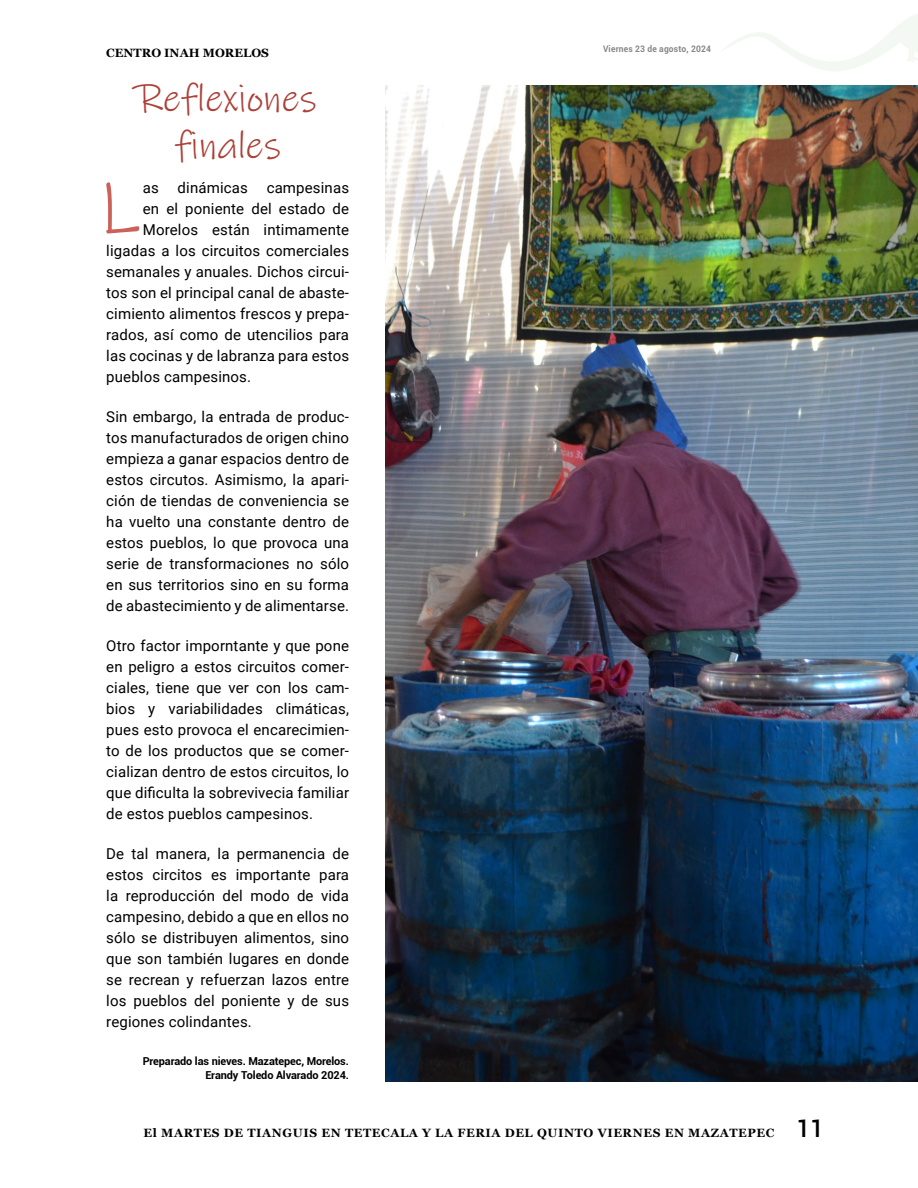
<style>
.page{position:relative;width:918px;height:1188px;background:#fff}
.page>*{position:absolute;margin:0;border:0;box-sizing:border-box;transform-origin:0 0}
.t1{font:79.65px "Ink Free";color:#cc6159}
.t2{font:39px/46.8px "Ink Free";color:#ad4038;text-align:center}
.t3{font:15px/21px "Roboto";letter-spacing:.01em;color:#000;text-align:justify}
.t4{font:700 12px "Georgia";letter-spacing:.05em;color:#010202}
.t5{font:700 12px "Georgia";color:#000}
.t6{font:700 10.95px/13.5px "Roboto";letter-spacing:-.01em;color:#000;text-align:right}
.t7{font:700 9px "Roboto";letter-spacing:.02em;color:#878787;scale:.94 1}
.s1{font-family:"Roboto";font-weight:500;font-size:24px;color:#000}
</style>
<div class="page">
<img style="left:385px;top:85px;width:533px;height:997px">
<svg style="left:723px;top:14px;width:195px;height:57px"></svg>
<p class="t5" style="left:106px;top:43px;width:164px">CENTRO INAH MORELOS</p>
<h2 class="t2" style="left:138px;top:76px;width:180px">Reflexiones finales</h2>
<h1 class="t1" style="left:96px;top:163px;width:47px">L</h1>
<p class="t3" style="left:143px;top:176px;width:18px">as</p>
<p class="t3" style="left:178px;top:176px;width:72px">dinámicas</p>
<p class="t3" style="left:267px;top:176px;width:84px">campesinas</p>
<p class="t3" style="left:143px;top:197px;width:208px">en el poniente del estado de</p>
<p class="t3" style="left:143px;top:218px;width:208px">Morelos están intimamente</p>
<p class="t3" style="left:106px;top:239px;width:244px">ligadas a los circuitos comerciales</p>
<p class="t3" style="left:106px;top:260px;width:244px">semanales y anuales. Dichos circui-</p>
<p class="t3" style="left:106px;top:281px;width:244px">tos son el principal canal de abaste-</p>
<p class="t3" style="left:106px;top:302px;width:244px">cimiento alimentos frescos y prepa-</p>
<p class="t3" style="left:106px;top:323px;width:244px">rados, así como de utencilios para</p>
<p class="t3" style="left:106px;top:344px;width:244px">las cocinas y de labranza para estos</p>
<p class="t3" style="left:106px;top:365px;width:146px">pueblos campesinos.</p>
<p class="t3" style="left:106px;top:406px;width:244px">Sin embargo, la entrada de produc&shy;tos manufacturados de origen chino empieza a ganar espacios dentro de estos circutos. Asimismo, la apari&shy;ción de tiendas de conveniencia se ha vuelto una constante dentro de estos pueblos, lo que provoca una serie de transformaciones no sólo en sus territorios sino en su forma de abastecimiento y de alimentarse.</p>
<p class="t3" style="left:106px;top:635px;width:244px">Otro factor imporntante y que pone en peligro a estos circuitos comer&shy;ciales, tiene que ver con los cam&shy;bios y variabilidades climáticas, pues esto provoca el encarecimien&shy;to de los productos que se comer&shy;cializan dentro de estos circuitos, lo que dificulta la sobrevivecia familiar de estos pueblos campesinos.</p>
<p class="t3" style="left:106px;top:843px;width:244px">De tal manera, la permanencia de estos circitos es importante para la reproducción del modo de vida campesino, debido a que en ellos no sólo se distribuyen alimentos, sino que son también lugares en donde se recrean y refuerzan lazos entre los pueblos del poniente y de sus regiones colindantes.</p>
<p class="t6" style="left:143px;top:1054px;width:208px">Preparado las nieves. Mazatepec, Morelos.<br>Erandy Toledo Alvarado 2024.</p>
<p class="t7" style="left:603px;top:43px;width:116px">Viernes 23 de agosto, 2024</p>
<p class="t4" style="left:144px;top:1124px;width:682px">El MARTES DE TIANGUIS EN TETECALA Y LA FERIA DEL QUINTO VIERNES EN MAZATEPEC <span class="s1">11</span></p>
</div>
